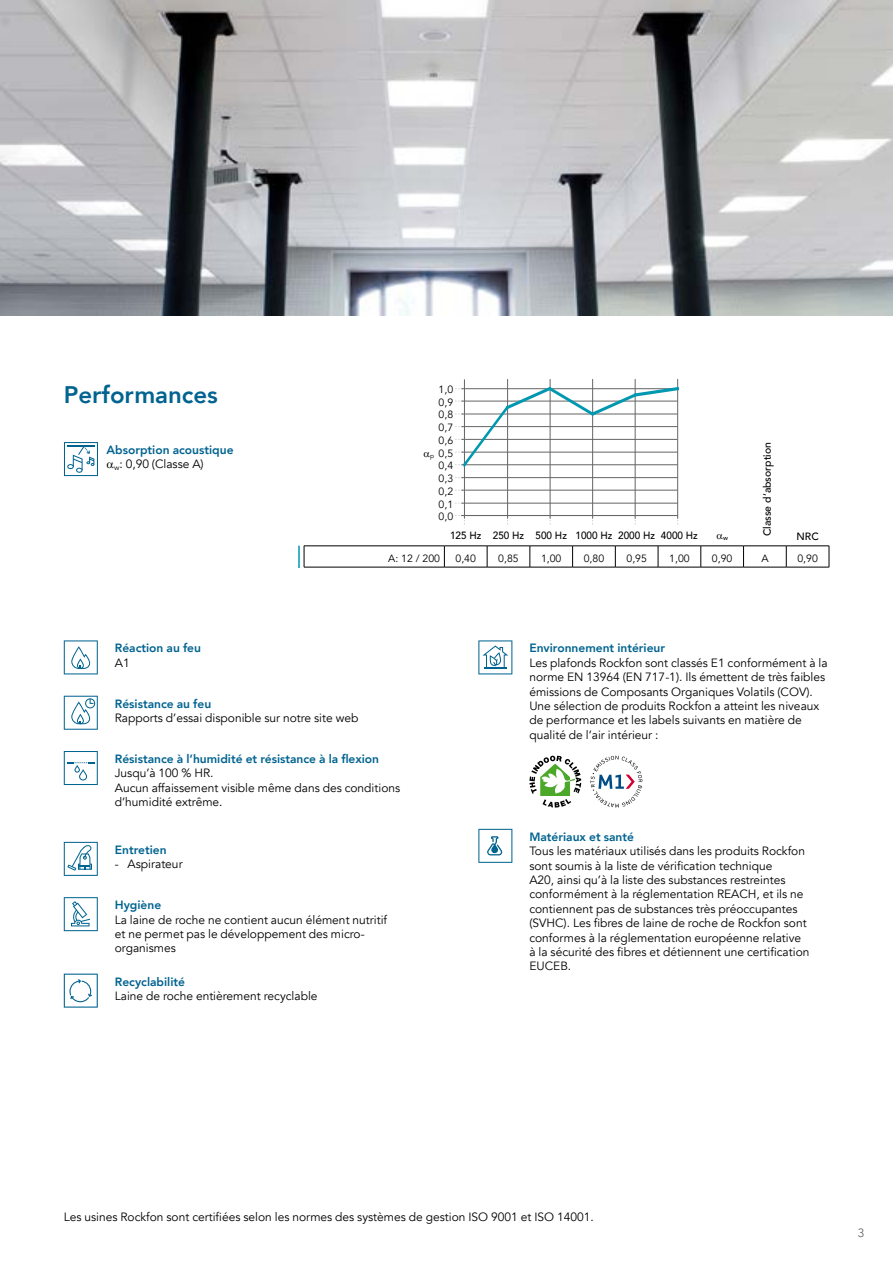
<style>
.page{position:relative;width:893px;height:1263px;background:#fff}
.page>*{position:absolute;margin:0;border:0;box-sizing:border-box;transform-origin:0 0}
.t1{font:127.35px "Chartwell Lines 50";color:#0098b0;scale:.67 1}
.t2{font:800 24px "Avenir";color:#006390}
.t3{font:12px/14.4px "Avenir";color:#000}
.t4{font:800 12px/14.4px "Avenir";color:#006390}
.t5{font:12px "Avenir";color:#646567}
.t6{font:10.5px/12.8px "Avenir";color:#000;text-align:justify}
.t7{font:500 10.5px "Avenir";color:#000;scale:.95 1}
.t8{font:500 10.5px "Avenir";color:#000}
.t9{font:500 6.45px "Avenir";color:#000}
.t10{font:6.45px "Avenir";color:#000}
.s1{font-weight:400;color:#000}
</style>
<div class="page">
<img style="left:0;top:0;width:893px;height:316px">
<svg style="left:64px;top:442px;width:34px;height:34px"></svg>
<svg style="left:64px;top:640px;width:34px;height:34px"></svg>
<svg style="left:64px;top:696px;width:34px;height:34px"></svg>
<svg style="left:64px;top:751px;width:34px;height:34px"></svg>
<svg style="left:64px;top:842px;width:34px;height:34px"></svg>
<svg style="left:64px;top:897px;width:34px;height:34px"></svg>
<svg style="left:64px;top:974px;width:34px;height:34px"></svg>
<svg style="left:478px;top:640px;width:34px;height:34px"></svg>
<svg style="left:529px;top:756px;width:52px;height:51px"></svg>
<svg style="left:590px;top:756px;width:52px;height:51px"></svg>
<svg style="left:478px;top:829px;width:34px;height:34px"></svg>
<svg style="left:304px;top:547px;width:1px;height:20px"></svg>
<svg style="left:444px;top:547px;width:1px;height:20px"></svg>
<svg style="left:487px;top:547px;width:1px;height:20px"></svg>
<svg style="left:530px;top:547px;width:1px;height:20px"></svg>
<svg style="left:572px;top:547px;width:1px;height:20px"></svg>
<svg style="left:615px;top:547px;width:1px;height:20px"></svg>
<svg style="left:658px;top:547px;width:1px;height:20px"></svg>
<svg style="left:700px;top:547px;width:1px;height:20px"></svg>
<svg style="left:743px;top:547px;width:1px;height:20px"></svg>
<svg style="left:786px;top:547px;width:1px;height:20px"></svg>
<svg style="left:829px;top:546px;width:1px;height:21px"></svg>
<hr style="left:304px;top:567px;width:140px;height:1px;background:#000">
<hr style="left:444px;top:567px;width:43px;height:1px;background:#000">
<hr style="left:487px;top:567px;width:43px;height:1px;background:#000">
<hr style="left:530px;top:567px;width:43px;height:1px;background:#000">
<hr style="left:573px;top:567px;width:42px;height:1px;background:#000">
<hr style="left:615px;top:567px;width:43px;height:1px;background:#000">
<hr style="left:658px;top:567px;width:43px;height:1px;background:#000">
<hr style="left:701px;top:567px;width:42px;height:1px;background:#000">
<hr style="left:743px;top:567px;width:43px;height:1px;background:#000">
<hr style="left:786px;top:567px;width:43px;height:1px;background:#000">
<hr style="left:304px;top:546px;width:140px;height:1px;background:#000">
<hr style="left:444px;top:546px;width:43px;height:1px;background:#000">
<hr style="left:487px;top:546px;width:43px;height:1px;background:#000">
<hr style="left:530px;top:546px;width:43px;height:1px;background:#000">
<hr style="left:573px;top:546px;width:42px;height:1px;background:#000">
<hr style="left:615px;top:546px;width:43px;height:1px;background:#000">
<hr style="left:658px;top:546px;width:43px;height:1px;background:#000">
<hr style="left:701px;top:546px;width:42px;height:1px;background:#000">
<hr style="left:743px;top:546px;width:43px;height:1px;background:#000">
<hr style="left:786px;top:546px;width:43px;height:1px;background:#000">
<hr style="left:298px;top:546px;width:2px;height:21px;background:#0098b0">
<svg style="left:455px;top:515px;width:10px;height:10px"></svg>
<hr style="left:461px;top:388px;width:217px;height:1px;background:#646567">
<hr style="left:461px;top:490px;width:216px;height:1px;background:#646567">
<hr style="left:461px;top:414px;width:216px;height:1px;background:#646567">
<hr style="left:461px;top:439px;width:216px;height:1px;background:#646567">
<hr style="left:461px;top:464px;width:216px;height:1px;background:#646567">
<hr style="left:507px;top:379px;width:1px;height:139px;background:#646567">
<hr style="left:550px;top:379px;width:1px;height:139px;background:#646567">
<hr style="left:592px;top:379px;width:1px;height:139px;background:#646567">
<hr style="left:635px;top:379px;width:1px;height:139px;background:#646567">
<hr style="left:677px;top:379px;width:1px;height:139px;background:#646567">
<hr style="left:461px;top:503px;width:217px;height:1px;background:#646567">
<hr style="left:461px;top:477px;width:217px;height:1px;background:#646567">
<hr style="left:461px;top:452px;width:217px;height:1px;background:#646567">
<hr style="left:461px;top:426px;width:217px;height:1px;background:#646567">
<hr style="left:461px;top:401px;width:217px;height:1px;background:#646567">
<hr style="left:464px;top:379px;width:1px;height:139px;background:#646567">
<hr style="left:461px;top:515px;width:217px;height:1px;background:#646567">
<h2 class="t2" style="left:64px;top:376px;width:156px">Performances</h2>
<p class="t4" style="left:114px;top:443px;width:121px;text-indent:-8px">Absorption acoustique <sub>w</sub><span class="s1">: 0,90 (Classe A)</span></p>
<p class="t6" style="left:439px;top:383px;width:16px">1,0<br>0,9<br>0,8<br>0,7<br>0,6<br>0,5<br>0,4<br>0,3<br>0,2<br>0,1<br>0,0</p>
<h1 class="t1" style="left:464px;top:387px;width:324px">40+85+100+80+95+100</h1>
<p class="t8" style="left:758px;top:536px;width:96px;rotate:-90deg">Classe d’absorption</p>
<p class="t10" style="left:430px;top:452px;width:5px">p</p>
<p class="t7" style="left:450px;top:526px;width:262px">125 Hz 250 Hz 500 Hz 1000 Hz 2000 Hz 4000 Hz</p>
<p class="t9" style="left:723px;top:532px;width:6px">w</p>
<p class="t8" style="left:796px;top:527px;width:24px">NRC</p>
<p class="t6" style="left:388px;top:552px;width:53px">A: 12 / 200</p>
<p class="t6" style="left:456px;top:552px;width:22px">0,40</p>
<p class="t6" style="left:498px;top:552px;width:22px">0,85</p>
<p class="t6" style="left:541px;top:552px;width:22px">1,00</p>
<p class="t6" style="left:584px;top:552px;width:22px">0,80</p>
<p class="t6" style="left:626px;top:552px;width:22px">0,95</p>
<p class="t6" style="left:669px;top:552px;width:22px">1,00</p>
<p class="t6" style="left:712px;top:552px;width:22px">0,90</p>
<p class="t6" style="left:761px;top:552px;width:9px">A</p>
<p class="t6" style="left:797px;top:552px;width:22px">0,90</p>
<p class="t4" style="left:115px;top:641px;width:88px">Réaction au feu</p>
<p class="t3" style="left:115px;top:656px;width:16px">A1</p>
<p class="t4" style="left:115px;top:696px;width:98px">Résistance au feu</p>
<p class="t3" style="left:115px;top:711px;width:245px">Rapports d’essai disponible sur notre site web</p>
<p class="t4" style="left:115px;top:752px;width:266px">Résistance à l’humidité et résistance à la flexion</p>
<p class="t3" style="left:115px;top:766px;width:287px">Jusqu’à 100 % HR.<br>Aucun affaissement visible même dans des conditions d’humidité extrême.</p>
<p class="t4" style="left:115px;top:842px;width:53px">Entretien</p>
<p class="t3" style="left:115px;top:857px;width:69px">- Aspirateur</p>
<p class="t4" style="left:115px;top:898px;width:48px">Hygiène</p>
<p class="t3" style="left:115px;top:912px;width:274px">La laine de roche ne contient aucun élément nutritif et ne permet pas le développement des micro&shy;organismes</p>
<p class="t4" style="left:115px;top:974px;width:72px">Recyclabilité</p>
<p class="t3" style="left:115px;top:989px;width:204px">Laine de roche entièrement recyclable</p>
<p class="t4" style="left:529px;top:641px;width:137px">Environnement intérieur</p>
<p class="t3" style="left:529px;top:656px;width:300px">Les plafonds Rockfon sont classés E1 conformément à la norme EN 13964 (EN 717-1). Ils émettent de très faibles émissions de Composants Organiques Volatils (COV).<br>Une sélection de produits Rockfon a atteint les niveaux de performance et les labels suivants en matière de qualité de l’air intérieur :</p>
<p class="t4" style="left:529px;top:829px;width:106px">Matériaux et santé</p>
<p class="t3" style="left:529px;top:844px;width:282px">Tous les matériaux utilisés dans les produits Rockfon sont soumis à la liste de vérification technique<br>A20, ainsi qu’à la liste des substances restreintes conformément à la réglementation REACH, et ils ne contiennent pas de substances très préoccupantes (SVHC). Les fibres de laine de roche de Rockfon sont conformes à la réglementation européenne relative à la sécurité des fibres et détiennent une certification EUCEB.</p>
<p class="t3" style="left:64px;top:1210px;width:531px">Les usines Rockfon sont certifiées selon les normes des systèmes de gestion ISO 9001 et ISO 14001.</p>
<p class="t5" style="left:858px;top:1226px;width:8px">3</p>
</div>
